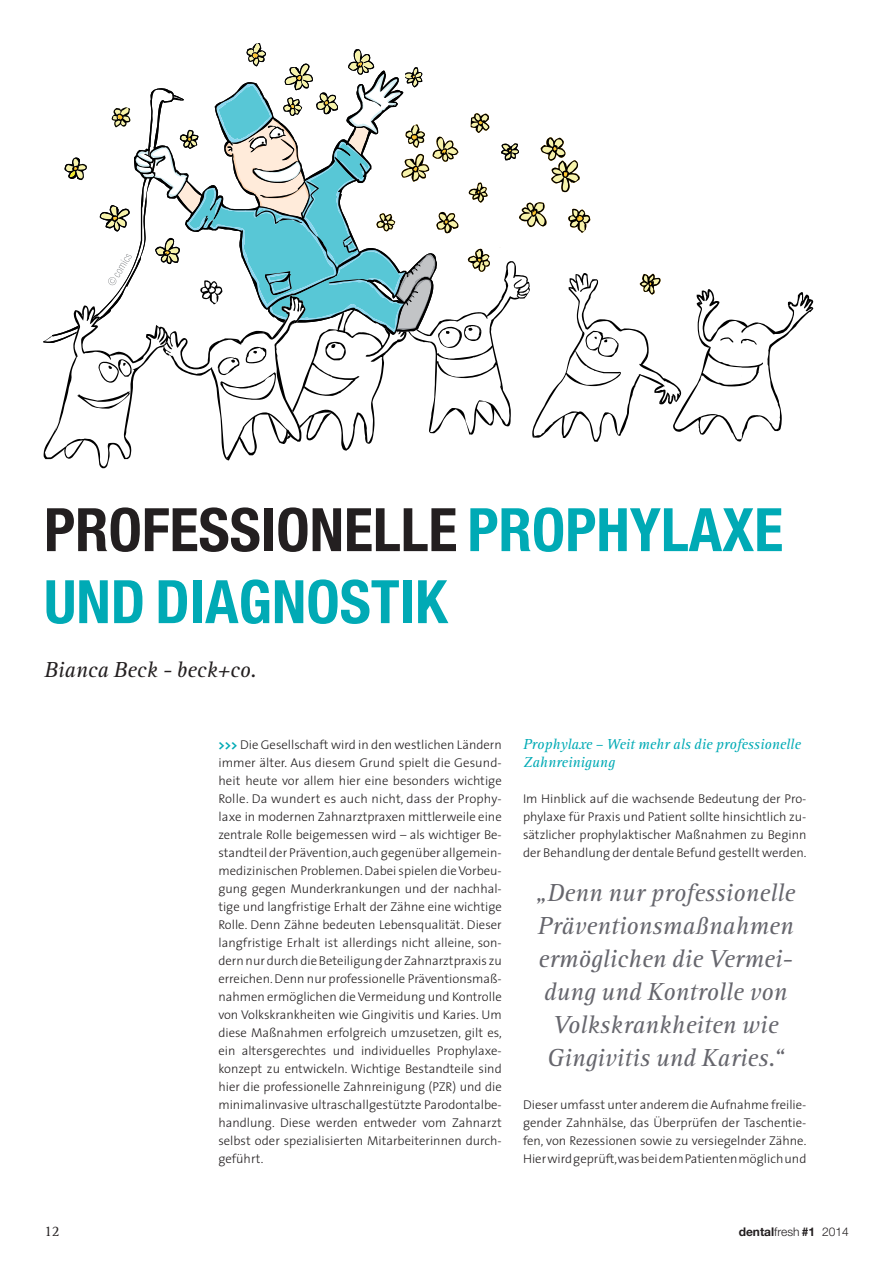
<style>
.page{position:relative;width:893px;height:1263px;background:#fff}
.page>*{position:absolute;margin:0;border:0;box-sizing:border-box;transform-origin:0 0}
.t1{font:700 condensed 60px/72px "Helvetica Neue";color:#00aab5}
.t2{font:italic 25.5px/33px "Rotis Serif";color:#66666d;text-align:center}
.t3{font:italic 22.5px "Rotis Serif";color:#231f20}
.t4{font:italic 15px/18px "Rotis Serif";color:#00aab5}
.t5{font:15px "Rotis Serif";color:#231f20}
.t6{font:300 12.75px/18px "The Sans";color:#231f20;text-align:justify}
.t7{font:300 12px "Helvetica Neue";color:#231f20}
.s1{color:#231f20}
.s2{font-weight:700;color:#00aab5}
.s3{font-weight:700}
</style>
<div class="page">
<svg style="left:43px;top:264px;width:770px;height:204px"></svg>
<svg style="left:64px;top:43px;width:527px;height:221px"></svg>
<img style="left:108px;top:254px;width:24px;height:32px">
<h1 class="t1" style="left:44px;top:501px;width:741px"><span class="s1">PROFESSIONELLE</span> PROPHYLAXE<br>UND DIAGNOSTIK</h1>
<h3 class="t3" style="left:44px;top:661px;width:214px">Bianca Beck - beck+co.</h3>
<p class="t6" style="left:218px;top:737px;width:285px"><span class="s2">&gt;&gt;&gt;</span> Die Gesellschaft wird in den westlichen Ländern immer älter. Aus diesem Grund spielt die Gesund - heit heute vor allem hier eine besonders wichtige Rolle. Da wundert es auch nicht, dass der Prophy - laxe in modernen Zahnarztpraxen mittlerweile ei ne zentrale Rolle beigemessen wird – als wichtiger Be - standteil der Prävention, auch gegenüber allgemein&shy;medizinischen Problemen. Dabei spielen die Vorbeu - gung gegen Munderkrankungen und der nachhal&shy;tige und langfristige Erhalt der Zähne eine wichtige Rolle. Denn Zähne bedeuten Lebensqualität. Dieser langfristige Erhalt ist allerdings nicht alleine, son - dern nur durch die Beteiligung der Zahnarztpraxis zu erreichen. Denn nur professionelle Präventionsmaß - nah men ermöglichen die Vermeidung und Kontrolle von Volkskrankheiten wie Gingivitis und Karies. Um diese Maßnahmen erfolgreich umzusetzen, gilt es, ein altersgerechtes und individuelles Prophylaxe&shy;kon zept zu entwickeln. Wichtige Bestandteile sind hier die professionelle Zahnreinigung (PZR) und die mini malinvasive ultraschallgestützte Parodontal be - hand lung. Diese werden entweder vom Zahnarzt selbst oder spezialisierten Mitarbeiterinnen durch&shy;geführt.</p>
<p class="t4" style="left:523px;top:736px;width:279px">Prophylaxe – Weit mehr als die professionelle<br>Zahnreinigung</p>
<p class="t6" style="left:523px;top:791px;width:285px">Im Hinblick auf die wachsende Bedeutung der Pro - phylaxe für Praxis und Patient sollte hinsichtlich zu&shy;sätzlicher prophylaktischer Maßnahmen zu Beginn der Behandlung der dentale Befund gestellt werden.</p>
<h2 class="t2" style="left:536px;top:879px;width:261px">„Denn nur professionelle<br>Präventionsmaßnahmen ermöglichen die Vermei - dung und Kontrolle von<br>Volkskrankheiten wie<br>Gingivitis und Karies.“</h2>
<p class="t6" style="left:523px;top:1097px;width:285px">Dieser umfasst unter anderem die Aufnah me freilie&shy;gender Zahnhälse, das Überprüfen der Ta schen tie - fen, von Rezessionen sowie zu versiegelnder Zähne.<br>Hier wird geprüft, was bei dem Patienten möglich und</p>
<p class="t5" style="left:44px;top:1225px;width:17px">12</p>
<p class="t7" style="left:739px;top:1225px;width:112px"><span class="s3">dental</span>fresh <span class="s3">#1</span> 2014</p>
</div>
